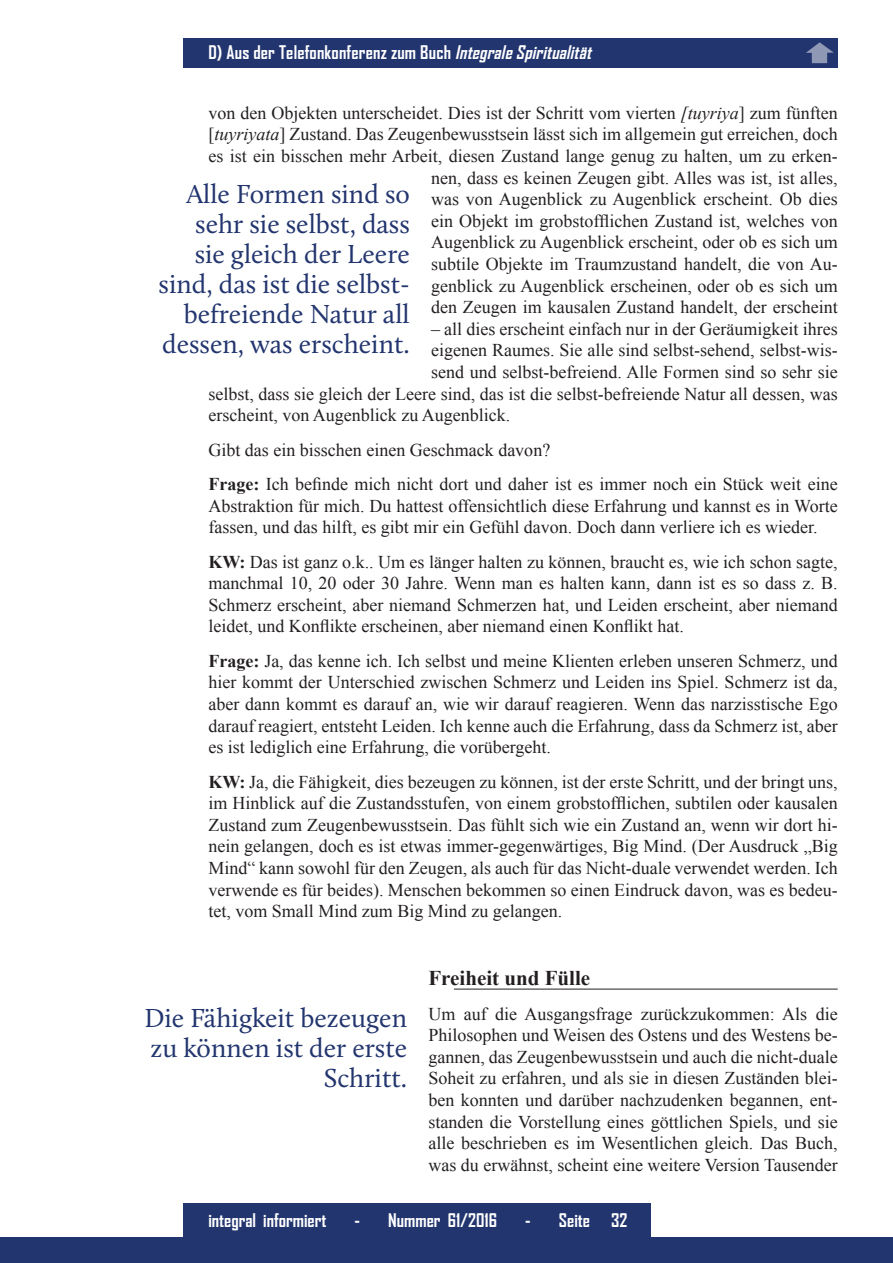
<style>
.page{position:relative;width:893px;height:1263px;background:#fff}
.page>*{position:absolute;margin:0;border:0;box-sizing:border-box;transform-origin:0 0}
.t1{font:27px/30px "Calluna";color:#22356e;text-align:right}
.t2{font:700 21px "Times New Roman";color:#231f20}
.t3{font:18px/21.6px "Times New Roman";color:#231f20;text-align:justify}
.t4{font:700 18px "Agency FB";color:#fff}
.s1{font-style:italic}
.s2{font-weight:700}
</style>
<div class="page">
<div style="left:183px;top:38px;width:655px;height:30px;background:#22356e"></div>
<div style="left:0;top:1238px;width:893px;height:25px;background:#22356e"></div>
<div style="left:183px;top:1203px;width:468px;height:34px;background:#22356e"></div>
<hr style="left:454px;top:989px;width:384px;height:1px;background:#231f20">
<svg style="left:806px;top:42px;width:28px;height:21px"></svg>
<p class="t4" style="left:208px;top:41px;width:389px">D) Aus der Telefonkonferenz zum Buch <span class="s1">IntegraleSpiritualität</span></p>
<p class="t3" style="left:208px;top:102px;width:631px;text-align:right">von den Objekten unterscheidet. Dies ist der Schritt vom vierten <span class="s1">[tuyriya</span>] zum fünften [<span class="s1">tuyriyata</span>] Zustand. Das Zeugenbewusstsein lässt sich im allgemein gut erreichen, doch es ist ein bisschen mehr Arbeit, diesen Zustand lange genug zu halten, um zu erken&shy;nen, dass es keinen Zeugen gibt. Alles was ist, ist alles,<br>was von Augenblick zu Augenblick erscheint. Ob dies<br>ein Objekt im grobstofflichen Zustand ist, welches von<br>Augenblick zu Augenblick erscheint, oder ob es sich um<br>subtile Objekte im Traumzustand handelt, die von Au-<br>genblick zu Augenblick erscheinen, oder ob es sich um<br>den Zeugen im kausalen Zustand handelt, der erscheint</p>
<p class="t3" style="left:431px;top:318px;width:408px">– all dies erscheint einfach nur in der Geräumigkeit ihres</p>
<p class="t3" style="left:431px;top:339px;width:408px">eigenen Raumes. Sie alle sind selbst-sehend, selbst-wis-</p>
<p class="t3" style="left:431px;top:361px;width:408px">send und selbst-befreiend. Alle Formen sind so sehr sie</p>
<p class="t3" style="left:208px;top:382px;width:631px">selbst, dass sie gleich der Leere sind, das ist die selbst-befreiende Natur all dessen, was</p>
<p class="t3" style="left:208px;top:404px;width:303px">erscheint, von Augenblick zu Augenblick.</p>
<p class="t3" style="left:208px;top:432px;width:631px;line-height:34.3px">Gibt das ein bisschen einen Geschmack davon?<br><span class="s2">Frage:</span> Ich befinde mich nicht dort und daher ist es immer noch ein Stück weit eine</p>
<p class="t3" style="left:208px;top:494px;width:631px">Abstraktion für mich. Du hattest offensichtlich diese Erfahrung und kannst es in Worte fassen, und das hilft, es gibt mir ein Gefühl davon. Doch dann verliere ich es wieder.</p>
<p class="t3" style="left:208px;top:550px;width:631px"><span class="s2">KW:</span> Das ist ganz o.k.. Um es länger halten zu können, braucht es, wie ich schon sagte, manchmal 10, 20 oder 30 Jahre. Wenn man es halten kann, dann ist es so dass z. B.<br>Schmerz erscheint, aber niemand Schmerzen hat, und Leiden erscheint, aber niemand leidet, und Konflikte erscheinen, aber niemand einen Konflikt hat.</p>
<p class="t3" style="left:208px;top:650px;width:631px"><span class="s2">Frage:</span> Ja, das kenne ich. Ich selbst und meine Klienten erleben unseren Schmerz, und hier kommt der Unterschied zwischen Schmerz und Leiden ins Spiel. Schmerz ist da, aber dann kommt es darauf an, wie wir darauf reagieren. Wenn das narzisstische Ego darauf reagiert, entsteht Leiden. Ich kenne auch die Erfahrung, dass da Schmerz ist, aber es ist lediglich eine Erfahrung, die vorübergeht.</p>
<p class="t3" style="left:208px;top:770px;width:631px"><span class="s2">KW:</span> Ja, die Fähigkeit, dies bezeugen zu können, ist der erste Schritt, und der bringt uns, im Hinblick auf die Zustandsstufen, von einem grobstofflichen, subtilen oder kausalen Zustand zum Zeugenbewusstsein. Das fühlt sich wie ein Zustand an, wenn wir dort hi&shy;nein gelangen, doch es ist etwas immer-gegenwärtiges, Big Mind. (Der Ausdruck „Big Mind“ kann sowohl für den Zeugen, als auch für das Nicht-duale verwendet werden. Ich verwende es für beides). Menschen bekommen so einen Eindruck davon, was es bedeu&shy;tet, vom Small Mind zum Big Mind zu gelangen.</p>
<h1 class="t1" style="left:159px;top:178px;width:253px">Alle Formen sind so sehr sie selbst, dass sie gleich der Leere sind, das ist die selbst&shy;befreiende Natur all dessen, was erscheint.</h1>
<h1 class="t1" style="left:144px;top:1003px;width:264px">Die Fähigkeit bezeugen zu können ist der erste<br>Schritt.</h1>
<p class="t2" style="left:428px;top:964px;width:163px">Freiheit und Fülle</p>
<p class="t3" style="left:428px;top:1002px;width:411px">Um auf die Ausgangsfrage zurückzukommen: Als die Philosophen und Weisen des Ostens und des Westens be&shy;gannen, das Zeugenbewusstsein und auch die nicht-duale Soheit zu erfahren, und als sie in diesen Zuständen blei&shy;ben konnten und darüber nachzudenken begannen, ent&shy;standen die Vorstellung eines göttlichen Spiels, und sie alle beschrieben es im Wesentlichen gleich. Das Buch, was du erwähnst, scheint eine weitere Version Tausender</p>
<p class="t4" style="left:208px;top:1208px;width:120px">integral informiert</p>
<p class="t4" style="left:355px;top:1208px;width:144px">- Nummer 61/2016</p>
<p class="t4" style="left:525px;top:1208px;width:104px">- Seite 32</p>
</div>
